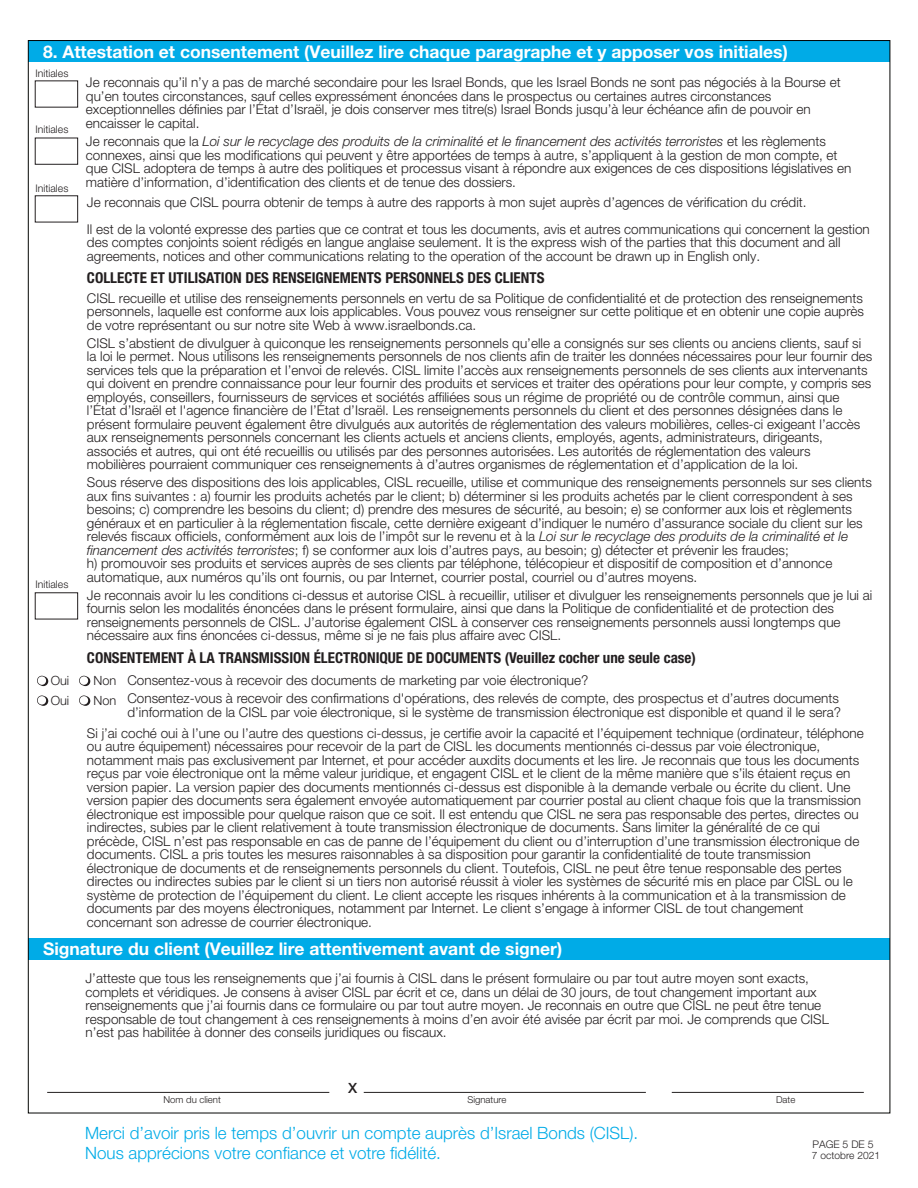
<style>
.page{position:relative;width:918px;height:1188px;background:#fff}
.page>*{position:absolute;margin:0;border:0;box-sizing:border-box;transform-origin:0 0}
.t1{font:700 17.55px "Helvetica Neue";color:#fff}
.t2{font:300 16.95px/20.4px "Helvetica Neue";color:#00abe7}
.t3{font:700 condensed 15px "Helvetica Neue";color:#231f20}
.t4{font:500 14.1px "Helvetica Neue";color:#231f20}
.t5{font:300 13.5px/13.5px "Helvetica Neue";color:#231f20}
.t6{font:300 12.75px "Helvetica Neue";color:#231f20}
.t7{font:300 10.5px "Helvetica Neue";color:#231f20}
.t8{font:300 10.2px "Helvetica Neue";color:#231f20}
.t9{font:300 9.6px "Helvetica Neue";color:#231f20}
.s1{font-style:italic}
</style>
<div class="page">
<div style="left:28px;top:938px;width:862px;height:21px;background:#00abe7"></div>
<div style="left:28px;top:41px;width:862px;height:21px;background:#00abe7"></div>
<div style="left:35px;top:138px;width:43px;height:27px;border:1px solid #231f20"></div>
<hr style="left:47px;top:1092px;width:282px;height:1px;background:#231f20">
<hr style="left:364px;top:1092px;width:282px;height:1px;background:#231f20">
<hr style="left:672px;top:1092px;width:192px;height:1px;background:#231f20">
<svg style="left:37px;top:676px;width:11px;height:10px"></svg>
<svg style="left:79px;top:676px;width:11px;height:10px"></svg>
<svg style="left:37px;top:695px;width:11px;height:11px"></svg>
<svg style="left:79px;top:695px;width:11px;height:11px"></svg>
<p class="t1" style="left:43px;top:40px;width:746px">8. Attestation et consentement (Veuillez lire chaque paragraphe et y apposer vos initiales)</p>
<p class="t7" style="left:36px;top:66px;width:34px">Initiales</p>
<p class="t7" style="left:36px;top:123px;width:34px">Initiales</p>
<p class="t7" style="left:36px;top:182px;width:34px">Initiales</p>
<p class="t5" style="left:86px;top:75px;width:756px">Je reconnais qu’il n’y a pas de marché secondaire pour les Israel Bonds, que les Israel Bonds ne sont pas négociés à la Bourse et qu’en toutes circonstances, sauf celles expressément énoncées dans le prospectus ou certaines autres circonstances exceptionnelles définies par l’État d’Israël, je dois conserver mes titre(s) Israel Bonds jusqu’à leur échéance afin de pouvoir en encaisser le capital.</p>
<p class="t5" style="left:86px;top:134px;width:767px">Je reconnais que la <span class="s1">Loi sur le recyclage des produits de la criminalité et le financement des activités terroristes</span> et les règlements connexes, ainsi que les modifications qui peuvent y être apportées de temps à autre, s’appliquent à la gestion de mon compte, et que CISL adoptera de temps à autre des politiques et processus visant à répondre aux exigences de ces dispositions législatives en matière d’information, d’identification des clients et de tenue des dossiers.</p>
<p class="t5" style="left:87px;top:188px;width:784px;line-height:27px">Je reconnais que CISL pourra obtenir de temps à autre des rapports à mon sujet auprès d’agences de vérification du crédit.<br>Il est de la volonté expresse des parties que ce contrat et tous les documents, avis et autres communications qui concernent la gestion</p>
<p class="t5" style="left:87px;top:236px;width:755px">des comptes conjoints soient rédigés en langue anglaise seulement. It is the express wish of the parties that this document and all agreements, notices and other communications relating to the operation of the account be drawn up in English only.</p>
<p class="t3" style="left:87px;top:269px;width:459px">COLLECTE ET UTILISATION DES RENSEIGNEMENTS PERSONNELS DES CLIENTS</p>
<p class="t5" style="left:87px;top:291px;width:779px;text-align:justify">CISL recueille et utilise des renseignements personnels en vertu de sa Politique de confidentialité et de protection des renseignements personnels, laquelle est conforme aux lois applicables. Vous pouvez vous renseigner sur cette politique et en obtenir une copie auprès de votre représentant ou sur notre site Web à www.israelbonds.ca.</p>
<p class="t5" style="left:87px;top:336px;width:787px">CISL s’abstient de divulguer à quiconque les renseignements personnels qu’elle a consignés sur ses clients ou anciens clients, sauf si la loi le permet. Nous utilisons les renseignements personnels de nos clients afin de traiter les données nécessaires pour leur fournir des services tels que la préparation et l’envoi de relevés. CISL limite l’accès aux renseignements personnels de ses clients aux intervenants qui doivent en prendre connaissance pour leur fournir des produits et services et traiter des opérations pour leur compte, y compris ses employés, conseillers, fournisseurs de services et sociétés affiliées sous un régime de propriété ou de contrôle commun, ainsi que<br>l’État d’Israël et l'agence financière de l’État d’Israël. Les renseignements personnels du client et des personnes désignées dans le présent formulaire peuvent également être divulgués aux autorités de réglementation des valeurs mobilières, celles-ci exigeant l’accès aux renseignements personnels concernant les clients actuels et anciens clients, employés, agents, administrateurs, dirigeants, associés et autres, qui ont été recueillis ou utilisés par des personnes autorisées. Les autorités de réglementation des valeurs mobilières pourraient communiquer ces renseignements à d’autres organismes de réglementation et d’application de la loi.</p>
<p class="t5" style="left:87px;top:475px;width:787px">Sous réserve des dispositions des lois applicables, CISL recueille, utilise et communique des renseignements personnels sur ses clients aux fins suivantes : a) fournir les produits achetés par le client; b) déterminer si les produits achetés par le client correspondent à ses besoins; c) comprendre les besoins du client; d) prendre des mesures de sécurité, au besoin; e) se conformer aux lois et règlements généraux et en particulier à la réglementation fiscale, cette dernière exigeant d’indiquer le numéro d’assurance sociale du client sur les relevés fiscaux officiels, conformément aux lois de l’impôt sur le revenu et à la <span class="s1">Loi sur le recyclage des produits de la criminalité et le financement des activités terroristes</span>; f) se conformer aux lois d’autres pays, au besoin; g) détecter et prévenir les fraudes;<br>h) promouvoir ses produits et services auprès de ses clients par téléphone, télécopieur et dispositif de composition et d’annonce automatique, aux numéros qu’ils ont fournis, ou par Internet, courrier postal, courriel ou d’autres moyens.</p>
<p class="t5" style="left:87px;top:588px;width:787px">Je reconnais avoir lu les conditions ci-dessus et autorise CISL à recueillir, utiliser et divulguer les renseignements personnels que je lui ai fournis selon les modalités énoncées dans le présent formulaire, ainsi que dans la Politique de confidentialité et de protection des renseignements personnels de CISL. J’autorise également CISL à conserver ces renseignements personnels aussi longtemps que nécessaire aux fins énoncées ci-dessus, même si je ne fais plus affaire avec CISL.</p>
<p class="t3" style="left:87px;top:648px;width:611px">CONSENTEMENT À LA TRANSMISSION ÉLECTRONIQUE DE DOCUMENTS (Veuillez cocher une seule case)</p>
<p class="t5" style="left:127px;top:671px;width:713px;line-height:18px">Consentez-vous à recevoir des documents de marketing par voie électronique?<br>Consentez-vous à recevoir des confirmations d'opérations, des relevés de compte, des prospectus et d’autres documents</p>
<p class="t5" style="left:87px;top:701px;width:778px;line-height:21px;text-indent:40px">d’information de la CISL par voie électronique, si le système de transmission électronique est disponible et quand il le sera?<br>Si j’ai coché oui à l’une ou l’autre des questions ci-dessus, je certifie avoir la capacité et l’équipement technique (ordinateur, téléphone</p>
<p class="t5" style="left:87px;top:740px;width:776px">ou autre équipement) nécessaires pour recevoir de la part de CISL les documents mentionnés ci-dessus par voie électronique, notamment mais pas exclusivement par Internet, et pour accéder auxdits documents et les lire. Je reconnais que tous les documents reçus par voie électronique ont la même valeur juridique, et engagent CISL et le client de la même manière que s’ils étaient reçus en version papier. La version papier des documents mentionnés ci-dessus est disponible à la demande verbale ou écrite du client. Une version papier des documents sera également envoyée automatiquement par courrier postal au client chaque fois que la transmission électronique est impossible pour quelque raison que ce soit. Il est entendu que CISL ne sera pas responsable des pertes, directes ou indirectes, subies par le client relativement à toute transmission électronique de documents. Sans limiter la généralité de ce qui précède, CISL n’est pas responsable en cas de panne de l’équipement du client ou d’interruption d’une transmission électronique de documents. CISL a pris toutes les mesures raisonnables à sa disposition pour garantir la confidentialité de toute transmission électronique de documents et de renseignements personnels du client. Toutefois, CISL ne peut être tenue responsable des pertes directes ou indirectes subies par le client si un tiers non autorisé réussit à violer les systèmes de sécurité mis en place par CISL ou le système de protection de l’équipement du client. Le client accepte les risques inhérents à la communication et à la transmission de documents par des moyens électroniques, notamment par Internet. Le client s’engage à informer CISL de tout changement concernant son adresse de courrier électronique.</p>
<p class="t7" style="left:36px;top:578px;width:34px">Initiales</p>
<p class="t6" style="left:51px;top:673px;width:20px">Oui</p>
<p class="t6" style="left:93px;top:673px;width:24px">Non</p>
<p class="t6" style="left:51px;top:692px;width:20px">Oui</p>
<p class="t6" style="left:93px;top:692px;width:24px">Non</p>
<p class="t1" style="left:43px;top:938px;width:521px">Signature du client (Veuillez lire attentivement avant de signer)</p>
<p class="t5" style="left:86px;top:971px;width:745px">J’atteste que tous les renseignements que j’ai fournis à CISL dans le présent formulaire ou par tout autre moyen sont exacts, complets et véridiques. Je consens à aviser CISL par écrit et ce, dans un délai de 30 jours, de tout changement important aux renseignements que j’ai fournis dans ce formulaire ou par tout autre moyen. Je reconnais en outre que CISL ne peut être tenue responsable de tout changement à ces renseignements à moins d’en avoir été avisée par écrit par moi. Je comprends que CISL n’est pas habilitée à donner des conseils juridiques ou fiscaux.</p>
<p class="t4" style="left:348px;top:1079px;width:11px">X</p>
<p class="t9" style="left:164px;top:1094px;width:59px">Nom du client</p>
<p class="t9" style="left:467px;top:1094px;width:41px">Signature</p>
<p class="t2" style="left:85px;top:1122px;width:555px">Merci d’avoir pris le temps d’ouvrir un compte auprès d’Israel Bonds (CISL).<br>Nous apprécions votre confiance et votre fidélité.</p>
<p class="t9" style="left:776px;top:1094px;width:21px">Date</p>
<p class="t7" style="left:813px;top:1138px;width:63px">PAGE 5 DE 5</p>
<p class="t8" style="left:812px;top:1149px;width:70px">7 octobre 2021</p>
</div>
